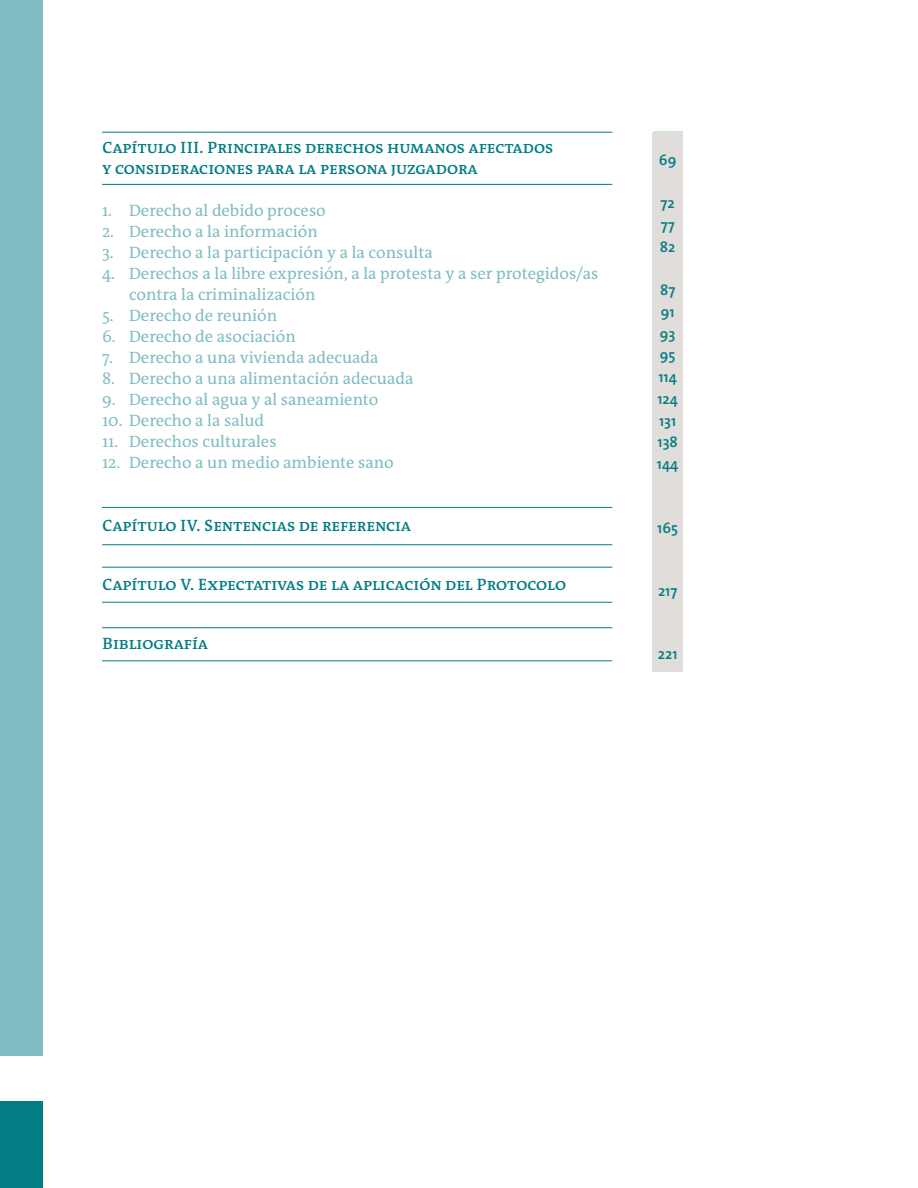
<style>
.page{position:relative;width:918px;height:1188px;background:#fff}
.page>*{position:absolute;margin:0;border:0;box-sizing:border-box;transform-origin:0 0}
.t1{font:16.5px/21px "The Antiqua B W5 Plain";color:#80bcc3}
.t2{font:600 16.5px/21px "The Antiqua B W6 c";color:#037d83}
.t3{font:600 15px/21.8px "The Sans Os F";color:#037d83;text-align:justify}
</style>
<div class="page">
<div style="left:0;top:1101px;width:43px;height:87px;background:#037d83"></div>
<div style="left:0;top:0;width:43px;height:1056px;background:#80bcc3"></div>
<div style="left:653px;top:132px;width:30px;height:540px;background:#e0dddb"></div>
<hr style="left:102px;top:184px;width:510px;height:1px;background:#037d83">
<hr style="left:102px;top:544px;width:510px;height:1px;background:#037d83">
<hr style="left:102px;top:567px;width:510px;height:1px;background:#037d83">
<hr style="left:102px;top:602px;width:510px;height:1px;background:#037d83">
<hr style="left:102px;top:660px;width:510px;height:1px;background:#037d83">
<hr style="left:102px;top:627px;width:510px;height:1px;background:#037d83">
<hr style="left:102px;top:132px;width:510px;height:1px;background:#037d83">
<hr style="left:102px;top:507px;width:510px;height:1px;background:#037d83">
<p class="t2" style="left:102px;top:137px;width:453px">Capítulo III. Principales derechos humanos afectados y consideraciones para la persona juzgadora</p>
<p class="t1" style="left:102px;top:200px;width:225px">1. Derecho al debido proceso</p>
<p class="t1" style="left:102px;top:221px;width:217px">2. Derecho a la información</p>
<p class="t1" style="left:102px;top:242px;width:332px">3. Derecho a la participación y a la consulta</p>
<p class="t1" style="left:129px;top:263px;width:471px;text-indent:-27px">4. Derechos a la libre expresión, a la protesta y a ser protegidos/as contra la criminalización</p>
<p class="t1" style="left:102px;top:305px;width:177px">5. Derecho de reunión</p>
<p class="t1" style="left:102px;top:326px;width:195px">6. Derecho de asociación</p>
<p class="t1" style="left:102px;top:347px;width:278px">7. Derecho a una vivienda adecuada</p>
<p class="t1" style="left:102px;top:368px;width:313px">8. Derecho a una alimentación adecuada</p>
<p class="t1" style="left:102px;top:389px;width:278px">9. Derecho al agua y al saneamiento</p>
<p class="t1" style="left:102px;top:410px;width:164px">10. Derecho a la salud</p>
<p class="t1" style="left:102px;top:431px;width:176px">11. Derechos culturales</p>
<p class="t1" style="left:102px;top:452px;width:293px">12. Derecho a un medio ambiente sano</p>
<p class="t2" style="left:102px;top:515px;width:311px">Capítulo IV. Sentencias de referencia</p>
<p class="t2" style="left:102px;top:574px;width:466px">Capítulo V. Expectativas de la aplicación del Protocolo</p>
<p class="t2" style="left:102px;top:633px;width:107px">Bibliografía</p>
<p class="t3" style="left:659px;top:149px;width:19px">69</p>
<p class="t3" style="left:660px;top:192px;width:17px">72<br>77<br>82</p>
<p class="t3" style="left:657px;top:279px;width:23px;text-align:left">87<br>91<br>93<br>95<br>114<br>124<br>131<br>138<br>144</p>
<p class="t3" style="left:657px;top:517px;width:22px">165</p>
<p class="t3" style="left:658px;top:580px;width:21px">217</p>
<p class="t3" style="left:658px;top:643px;width:21px">221</p>
</div>
